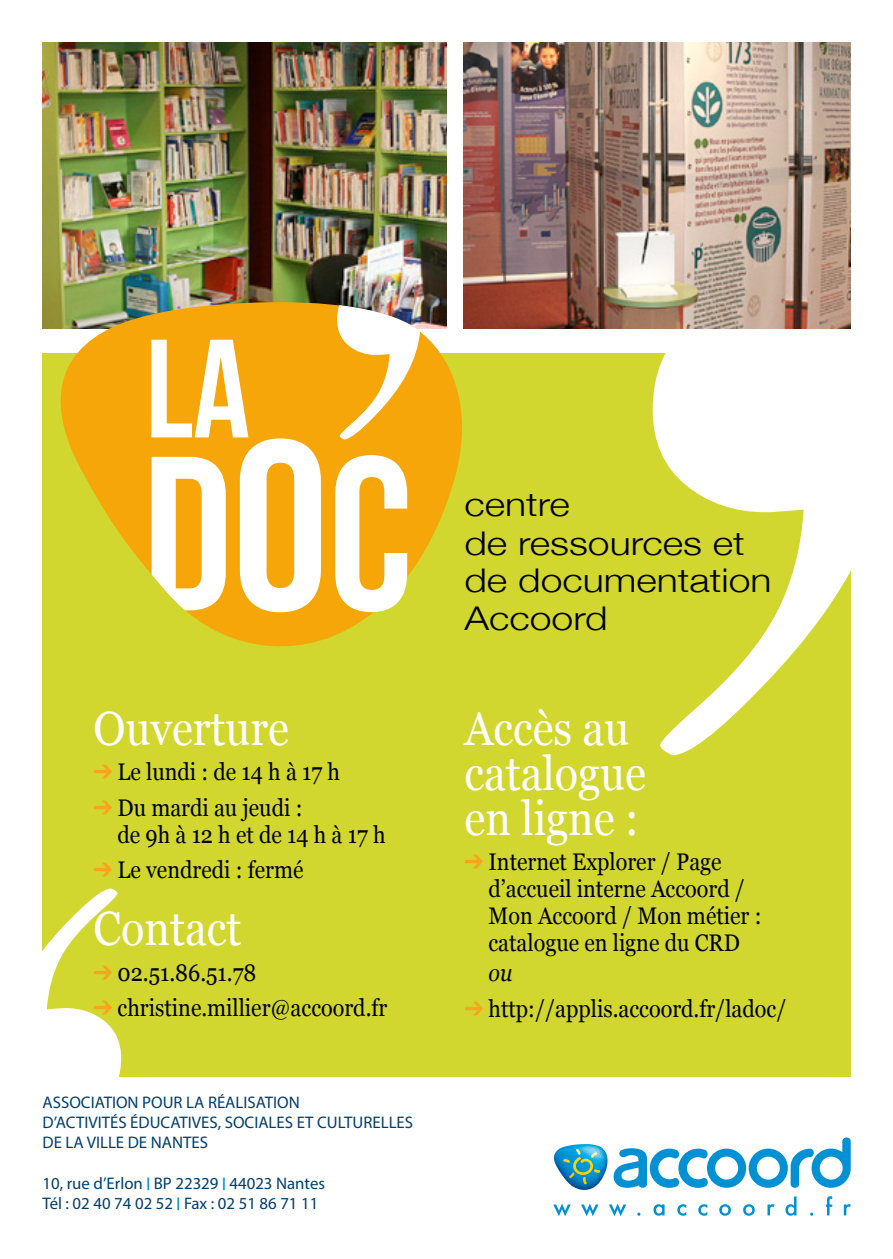
<style>
.page{position:relative;width:893px;height:1259px;background:#fff}
.page>*{position:absolute;margin:0;border:0;box-sizing:border-box;transform-origin:0 0}
.B_résumé{font:48px/45px "Georgia";color:#fff;scale:.9 1}
.t1{font:300 32.7px/37.8px "Helvetica Neue";color:#000;scale:1.2 1}
.t2{font:24px/27px "Georgia";color:#000;scale:.9 1}
.t3{font:italic 24px "Georgia";color:#000;scale:.9 1}
.t4{font:16.8px "Myriad Pro";color:#003e6d}
.s1{color:#f6a61e}
.s2{font-weight:900;font-size:12.6px;color:#008fcb}
</style>
<div class="page">
<div style="left:43px;top:353px;width:808px;height:724px;background:#d1d72f"></div>
<svg style="left:653px;top:292px;width:198px;height:463px;fill:#fff"></svg>
<svg style="left:42px;top:888px;width:79px;height:189px"></svg>
<img style="left:43px;top:43px;width:403px;height:285px">
<svg style="left:47px;top:299px;width:427px;height:348px"></svg>
<svg style="left:335px;top:455px;width:72px;height:157px;background:#fada98"></svg>
<svg style="left:337px;top:305px;width:83px;height:134px"></svg>
<svg style="left:151px;top:340px;width:170px;height:272px;background:#f9d07d"></svg>
<img style="left:463px;top:43px;width:387px;height:285px">
<svg style="left:614px;top:1137px;width:237px;height:50px"></svg>
<svg style="left:554px;top:1144px;width:54px;height:46px"></svg>
<svg style="left:553px;top:1203px;width:18px;height:13px"></svg>
<svg style="left:581px;top:1203px;width:17px;height:13px"></svg>
<svg style="left:609px;top:1203px;width:17px;height:13px"></svg>
<svg style="left:653px;top:1204px;width:12px;height:11px"></svg>
<svg style="left:677px;top:1204px;width:9px;height:11px"></svg>
<svg style="left:698px;top:1204px;width:9px;height:11px"></svg>
<svg style="left:719px;top:1204px;width:12px;height:11px"></svg>
<svg style="left:743px;top:1204px;width:12px;height:11px"></svg>
<svg style="left:767px;top:1204px;width:8px;height:11px"></svg>
<svg style="left:785px;top:1196px;width:11px;height:19px"></svg>
<svg style="left:826px;top:1196px;width:6px;height:19px"></svg>
<svg style="left:844px;top:1204px;width:7px;height:11px"></svg>
<p class="B_résumé" style="left:94px;top:706px;width:219px">Ouverture</p>
<p class="t2" style="left:94px;top:759px;width:275px"><span class="s1">➔</span> Le lundi : de 14 h à 17 h</p>
<p class="t2" style="left:118px;top:794px;width:299px;text-indent:-24px"><span class="s1">➔</span> Du mardi au jeudi :<br>de 9h à 12 h et de 14 h à 17 h</p>
<p class="t2" style="left:94px;top:857px;width:235px"><span class="s1">➔</span> Le vendredi : fermé</p>
<p class="B_résumé" style="left:94px;top:907px;width:166px">Contact</p>
<p class="t2" style="left:94px;top:959px;width:182px"><span class="s1">➔</span> 02.51.86.51.78</p>
<p class="t2" style="left:94px;top:995px;width:328px"><span class="s1">➔</span> christine.millier@accoord.fr</p>
<p class="t4" style="left:43px;top:1092px;width:259px">ASSOCIATION POUR LA RÉALISATION</p>
<p class="t4" style="left:43px;top:1112px;width:372px">D’ACTIVITÉS ÉDUCATIVES, SOCIALES ET CULTURELLES</p>
<p class="t4" style="left:43px;top:1132px;width:167px">DE LA VILLE DE NANTES</p>
<p class="t4" style="left:43px;top:1172px;width:284px">10, rue d’Erlon <span class="s2">|</span> BP 22329 <span class="s2">|</span> 44023 Nantes</p>
<p class="t4" style="left:43px;top:1192px;width:277px">Tél : 02 40 74 02 52 <span class="s2">|</span> Fax : 02 51 86 71 11</p>
<p class="t1" style="left:464px;top:485px;width:257px">centre<br>de ressources et de documentation<br>Accoord</p>
<p class="B_résumé" style="left:464px;top:706px;width:203px">Accès au catalogue en ligne :</p>
<p class="t2" style="left:488px;top:849px;width:305px;text-indent:-24px"><span class="s1">➔</span> Internet Explorer / Page d’accueil interne Accoord /<br>Mon Accoord / Mon métier : catalogue en ligne du CRD</p>
<p class="t3" style="left:488px;top:957px;width:28px">ou</p>
<p class="t2" style="left:464px;top:995px;width:359px"><span class="s1">➔</span> http://applis.accoord.fr/ladoc/</p>
</div>
